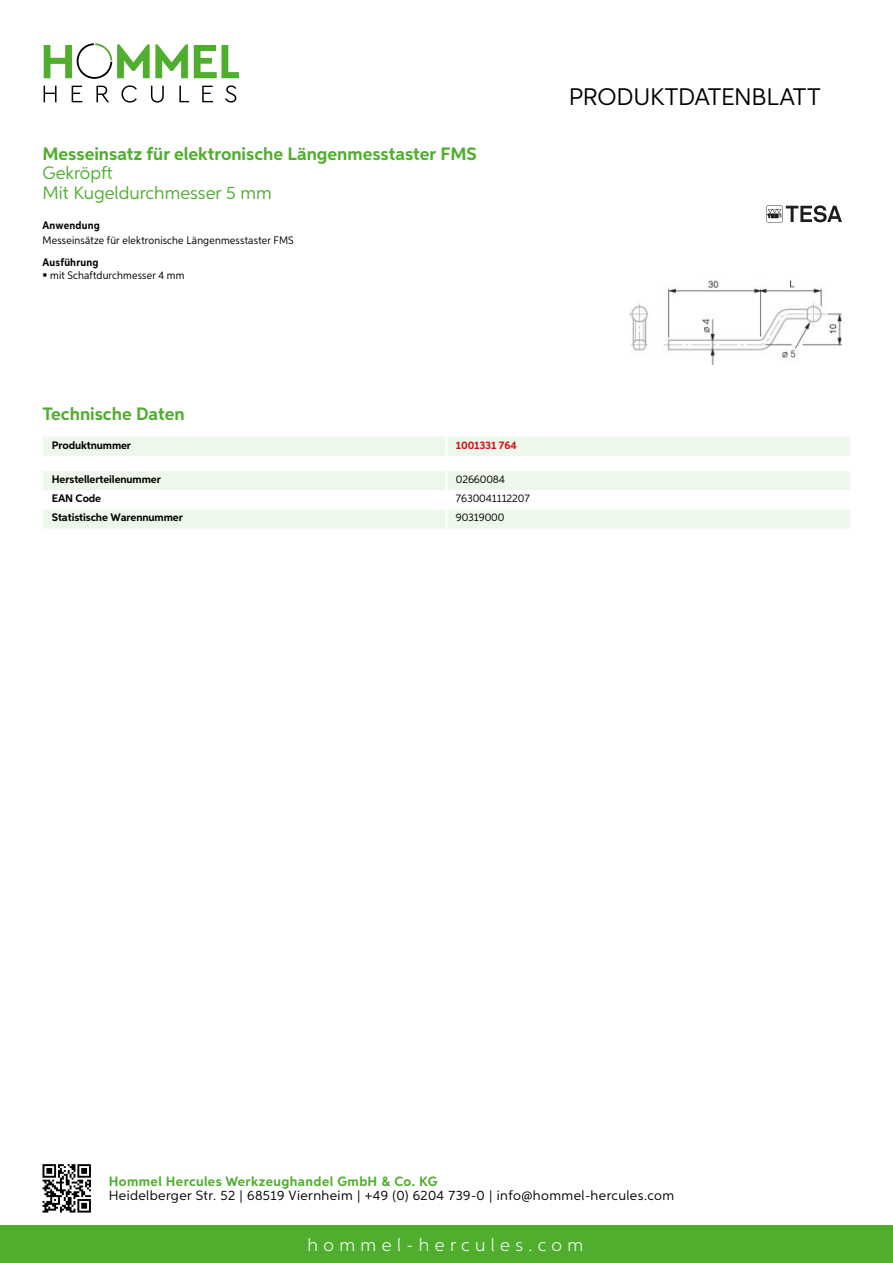
<style>
.page{position:relative;width:893px;height:1263px;background:#fff}
.page>*{position:absolute;margin:0;border:0;box-sizing:border-box;transform-origin:0 0}
.t1{font:24px "Aspira";letter-spacing:-.01em;color:#000}
.t2{font:700 18px "Aspira";color:#50ae2f}
.t3{font:18px/19.8px "Aspira";color:#50ae2f}
.t4{font:300 18px "Aspira";letter-spacing:.3em;color:#fff}
.t5{font:13.5px "Aspira";letter-spacing:.03em;color:#000}
.t6{font:700 13.5px "Aspira";letter-spacing:.03em;color:#50ae2f}
.t7{font:10.95px "Aspira Nar";letter-spacing:.015em;color:#000}
.t8{font:700 10.95px "Aspira";letter-spacing:-.01em;color:#000}
.t9{font:10.95px "Aspira";letter-spacing:-.01em;color:#000}
.t10{font:700 10.95px "Aspira Nar";letter-spacing:.02em;color:#000}
.t11{font:700 10.95px "Aspira";letter-spacing:-.01em;color:#cd1013}
</style>
<div class="page">
<div style="left:0;top:1226px;width:893px;height:37px;background:#50ae2f"></div>
<svg style="left:43px;top:1164px;width:48px;height:48px"></svg>
<svg style="left:194px;top:45px;width:45px;height:33px"></svg>
<svg style="left:44px;top:43px;width:144px;height:36px"></svg>
<svg style="left:44px;top:86px;width:13px;height:16px"></svg>
<svg style="left:72px;top:86px;width:10px;height:16px"></svg>
<svg style="left:96px;top:86px;width:13px;height:16px"></svg>
<svg style="left:121px;top:85px;width:16px;height:18px"></svg>
<svg style="left:151px;top:86px;width:13px;height:17px"></svg>
<svg style="left:179px;top:86px;width:10px;height:16px"></svg>
<svg style="left:202px;top:86px;width:11px;height:16px"></svg>
<svg style="left:225px;top:85px;width:11px;height:18px"></svg>
<div style="left:43px;top:437px;width:807px;height:19px;background:#eef7eb"></div>
<hr style="left:445px;top:437px;width:3px;height:19px;background:#fff">
<svg style="left:43px;top:471px;width:807px;height:58px"></svg>
<hr style="left:445px;top:509px;width:3px;height:20px;background:#fff">
<img style="left:629px;top:280px;width:213px;height:84px">
<svg style="left:766px;top:205px;width:76px;height:17px"></svg>
<h2 class="t2" style="left:43px;top:142px;width:436px">Messeinsatz für elektronische Längenmesstaster FMS</h2>
<h2 class="t3" style="left:43px;top:163px;width:231px">Gekröpft<br>Mit Kugeldurchmesser 5 mm</h2>
<p class="t10" style="left:43px;top:219px;width:59px">Anwendung</p>
<p class="t7" style="left:43px;top:234px;width:253px">Messeinsätze für elektronische Längenmesstaster FMS</p>
<p class="t10" style="left:43px;top:256px;width:58px">Ausführung</p>
<p class="t7" style="left:50px;top:269px;width:136px">mit Schaftdurchmesser 4 mm</p>
<h1 class="t1" style="left:569px;top:82px;width:253px">Produktdatenblatt</h1>
<h2 class="t2" style="left:43px;top:402px;width:144px">Technische Daten</h2>
<p class="t8" style="left:52px;top:438px;width:81px">Produktnummer</p>
<p class="t11" style="left:456px;top:438px;width:62px">1001331 764</p>
<p class="t8" style="left:52px;top:473px;width:111px">Herstellerteilenummer</p>
<p class="t9" style="left:456px;top:473px;width:51px">02660084</p>
<p class="t8" style="left:52px;top:492px;width:51px">EAN Code</p>
<p class="t9" style="left:456px;top:492px;width:76px">7630041112207</p>
<p class="t8" style="left:52px;top:511px;width:132px">Statistische Warennummer</p>
<p class="t9" style="left:456px;top:511px;width:50px">90319000</p>
<p class="t6" style="left:109px;top:1172px;width:330px">Hommel Hercules Werkzeughandel GmbH &amp; Co. KG</p>
<p class="t5" style="left:109px;top:1187px;width:567px">Heidelberger Str. 52 | 68519 Viernheim | +49 (0) 6204 739-0 | info@hommel-hercules.com</p>
<h2 class="t4" style="left:307px;top:1234px;width:277px">hommel-hercules.com</h2>
</div>
